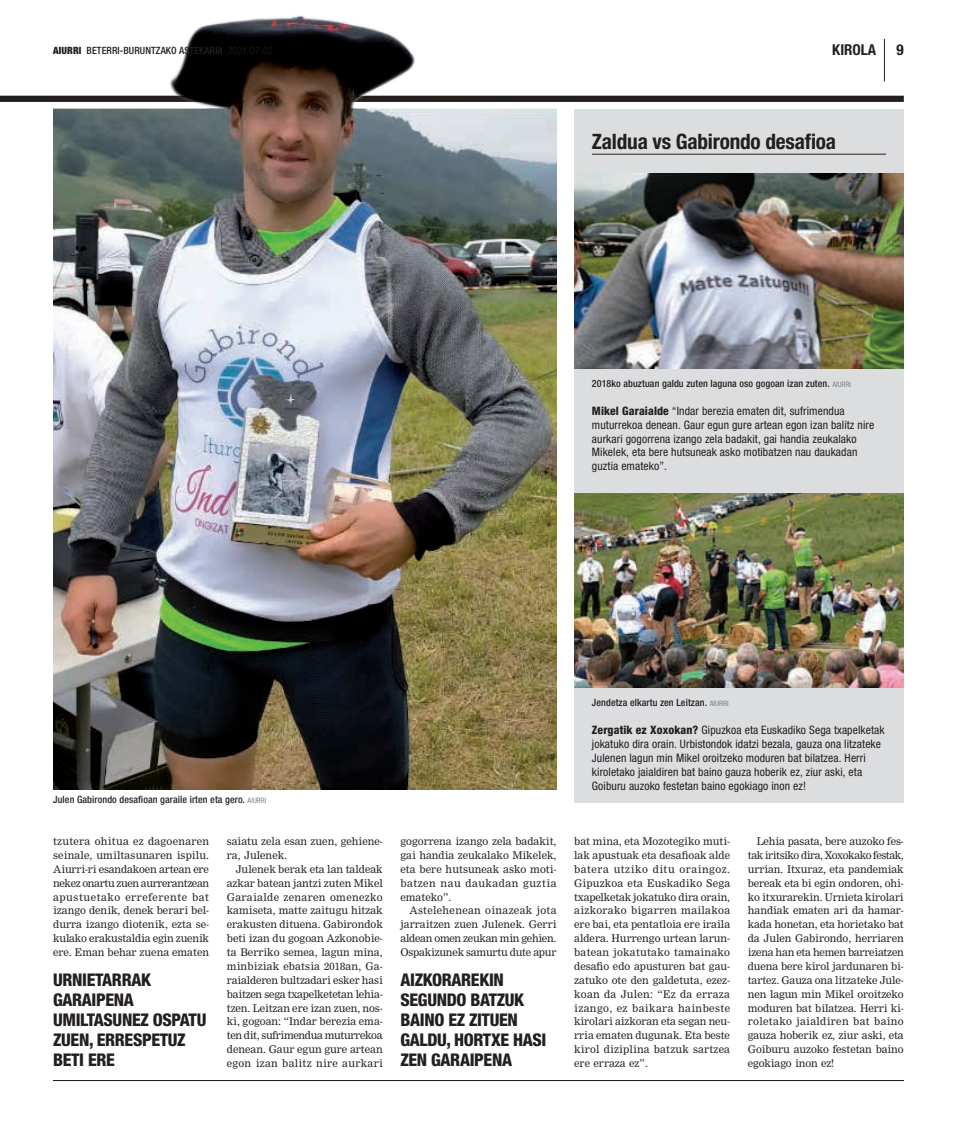
<style>
.page{position:relative;width:957px;height:1134px;background:#fff}
.page>*{position:absolute;margin:0;border:0;box-sizing:border-box;transform-origin:0 0}
.t1{font:700 condensed 21.25px "Helvetica Neue";letter-spacing:-.01em;color:#231f20}
.t2{font:800 condensed 17.5px/20px "Helvetica Neue";letter-spacing:.055em;color:#231f20}
.t3{font:800 condensed 17.5px/20px "Helvetica Neue";letter-spacing:.09em;color:#231f20}
.t4{font:700 condensed 15px "Helvetica Neue";color:#231f20}
.t5{font:condensed 11.62px/13.9px "Helvetica Neue";letter-spacing:.01em;color:#231f20}
.t6{font:10.38px/13.9px "M Nimrod";color:#231f20;text-align:justify}
.t7{font:500 condensed 10px "Helvetica Neue";letter-spacing:.01em;color:#231f20}
.s1{font-weight:900}
.s2{font-weight:300}
.s3{font-weight:400;font-size:7.5px;color:#808285}
.s4{font-weight:800}
</style>
<div class="page">
<div style="left:0;top:96px;width:904px;height:6px;background:#231f20"></div>
<img style="left:53px;top:15px;width:503px;height:774px">
<div style="left:574px;top:109px;width:330px;height:694px;background:#dcdddf"></div>
<img style="left:574px;top:174px;width:330px;height:194px">
<img style="left:574px;top:493px;width:330px;height:194px">
<hr style="left:592px;top:154px;width:294px;height:1px;background:#231f20">
<hr style="left:884px;top:39px;width:1px;height:42px;background:#231f20">
<hr style="left:53px;top:1080px;width:851px;height:1px;background:#231f20">
<p class="t7" style="left:53px;top:45px;width:221px"><span class="s1">AIURRI</span> BETERRI-BURUNTZAKO ASTEKARIA <span class="s2">2021-07-02</span></p>
<h3 class="t4" style="left:832px;top:41px;width:44px">kirola</h3>
<h3 class="t4" style="left:896px;top:41px;width:9px">9</h3>
<h1 class="t1" style="left:592px;top:128px;width:246px">Zaldua vs Gabirondo desafioa</h1>
<p class="t7" style="left:592px;top:378px;width:261px">2018ko abuztuan galdu zuten laguna oso gogoan izan zuten. <span class="s3">aiurri</span></p>
<p class="t5" style="left:592px;top:404px;width:284px"><span class="s4">MIKEL GARAIALDE</span> “Indar berezia ematen dit, sufrimendua muturrekoa denean. Gaur egun gure artean egon izan balitz nire aurkari gogorrena izango zela badakit, gai handia zeukalako Mikelek, eta bere hutsuneak asko motibatzen nau daukadan guztia emateko”.</p>
<p class="t7" style="left:53px;top:794px;width:215px">Julen Gabirondo desafioan garaile irten eta gero. <span class="s3">aiurri</span></p>
<p class="t6" style="left:53px;top:834px;width:157px">tzutera ohitua ez dagoenaren seinale, umiltasunaren ispilu.<br>Aiurri-ri esandakoen artean ere nekez onartu zuen aurrerantzean apustuetako erreferente bat izango denik, denek berari bel&shy;durra izango diotenik, ezta se&shy;kulako erakustaldia egin zuenik ere. Eman behar zuena ematen</p>
<p class="t6" style="left:227px;top:834px;width:157px">saiatu zela esan zuen, gehiene&shy;ra, Julenek.</p>
<p class="t6" style="left:227px;top:862px;width:157px;text-indent:9px">Julenek berak eta lan taldeak azkar batean jantzi zuten Mikel Garaialde zenaren omenezko kamiseta, matte zaitugu hitzak erakusten dituena. Gabirondok beti izan du gogoan Azkonobie&shy;ta Berriko semea, lagun mina, minbiziak ebatsia 2018an, Ga&shy;raialderen bultzadari esker hasi baitzen sega txapelketetan lehia&shy;tzen. Leitzan ere izan zuen, nos&shy;ki, gogoan: “Indar berezia ema&shy;ten dit, sufrimendua muturrekoa denean. Gaur egun gure artean egon izan balitz nire aurkari</p>
<h2 class="t3" style="left:53px;top:969px;width:155px;text-indent:34px">ETARRAK<br>GARAIPENA<br>UMILTASUNEZ OSPATU<br>ZUEN, ERRESPETUZ<br>BETI ERE</h2>
<h2 class="t2" style="left:53px;top:969px;width:10px">URNI</h2>
<p class="t6" style="left:400px;top:834px;width:157px">gogorrena izango zela badakit, gai handia zeukalako Mikelek, eta bere hutsuneak asko moti&shy;batzen nau daukadan guztia emateko”.</p>
<p class="t6" style="left:400px;top:904px;width:157px;text-indent:9px">Astelehenean oinazeak jota jarraitzen zuen Julenek. Gerri aldean omen zeukan min gehien.<br>Ospakizunek samurtu dute apur</p>
<h2 class="t2" style="left:400px;top:969px;width:147px">AIZKORAREKIN<br>SEGUNDO BATZUK<br>BAINO EZ ZITUEN<br>GALDU, HORTXE HASI<br>ZEN GARAIPENA</h2>
<p class="t7" style="left:592px;top:697px;width:138px">Jendetza elkartu zen Leitzan. <span class="s3">aiurri</span></p>
<p class="t5" style="left:592px;top:723px;width:294px"><span class="s4">ZERGATIK EZ XOXOKAN?</span> Gipuzkoa eta Euskadiko Sega txapelketak jokatuko dira orain. Urbistondok idatzi bezala, gauza ona litzateke Julenen lagun min Mikel oroitzeko moduren bat bilatzea. Herri kiroletako jaialdiren bat baino gauza hoberik ez, ziur aski, eta Goiburu auzoko festetan baino egokiago inon ez!</p>
<p class="t6" style="left:574px;top:834px;width:157px">bat mina, eta Mozotegiko muti&shy;lak apustuak eta desafioak alde batera utziko ditu oraingoz.<br>Gipuzkoa eta Euskadiko Sega txapelketak jokatuko dira orain, aizkorako bigarren mailakoa ere bai, eta pentatloia ere iraila aldera. Hurrengo urtean larun&shy;batean jokatutako tamainako desafio edo apusturen bat gau&shy;zatuko ote den galdetuta, ezez&shy;koan da Julen: “Ez da erraza izango, ez baikara hainbeste kirolari aizkoran eta segan neu&shy;rria ematen dugunak. Eta beste kirol diziplina batzuk sartzea ere erraza ez”.</p>
<p class="t6" style="left:748px;top:834px;width:158px;text-indent:9px">Lehia pasata, bere auzoko fes&shy;tak iritsiko dira, Xoxokako festak, urrian. Itxuraz, eta pandemiak bereak eta bi egin ondoren, ohi&shy;ko itxurarekin. Urnieta kirolari handiak ematen ari da hamar&shy;kada honetan, eta horietako bat da Julen Gabirondo, herriaren izena han eta hemen barreiatzen duena bere kirol jardunaren bi&shy;tartez. Gauza ona litzateke Jule&shy;nen lagun min Mikel oroitzeko moduren bat bilatzea. Herri ki&shy;roletako jaialdiren bat baino gauza hoberik ez, ziur aski, eta Goiburu auzoko festetan baino egokiago inon ez!</p>
</div>
